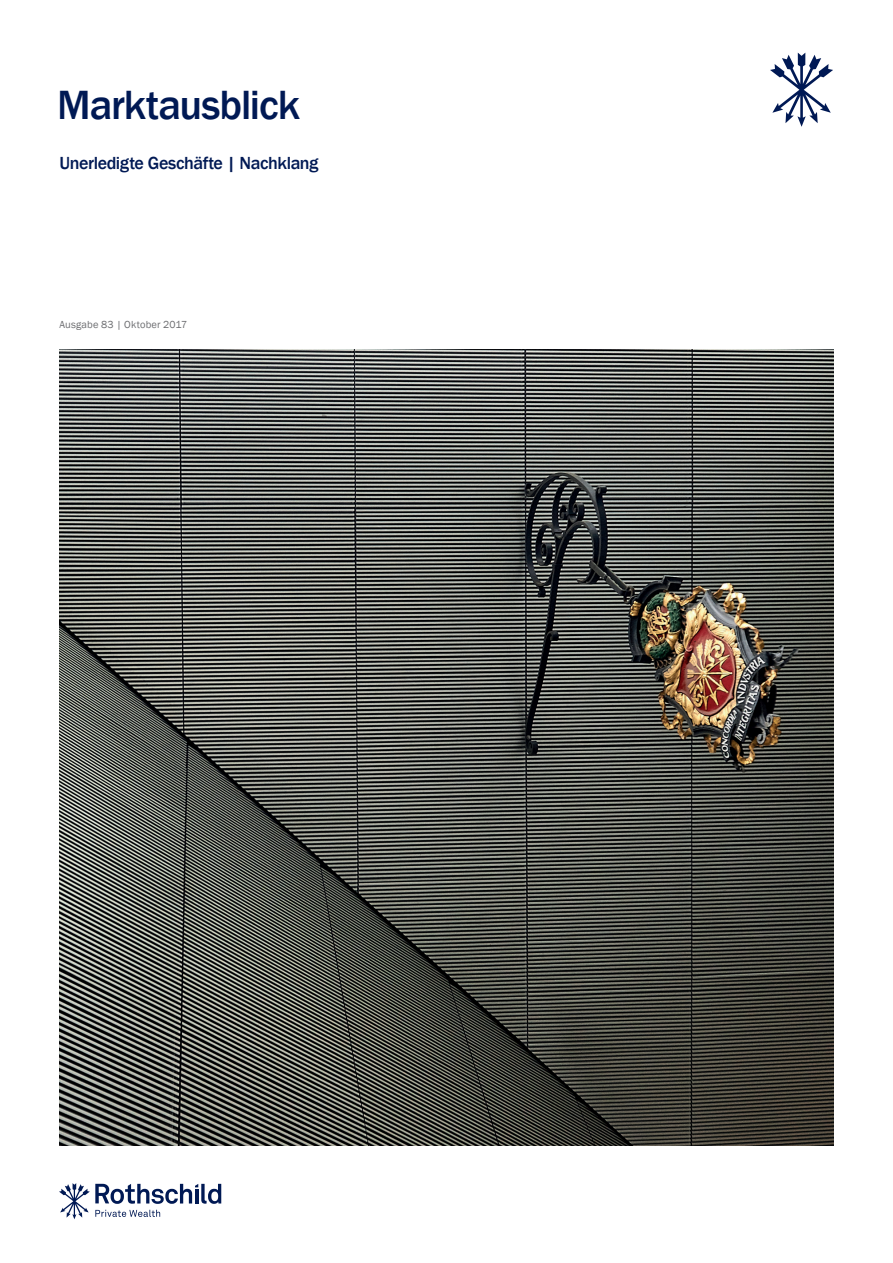
<style>
.page{position:relative;width:893px;height:1263px;background:#fff}
.page>*{position:absolute;margin:0;border:0;box-sizing:border-box;transform-origin:0 0}
.t1{font:500 42px "Franklin Gothic";letter-spacing:-.025em;color:#001954}
.t2{font:500 18px "Franklin Gothic";letter-spacing:-.025em;color:#001954}
.t3{font:10.5px "Franklin Gothic";letter-spacing:.015em;color:#6c6d70}
</style>
<div class="page">
<svg style="left:59px;top:1183px;width:162px;height:36px"></svg>
<svg style="left:770px;top:53px;width:63px;height:74px"></svg>
<img style="left:60px;top:349px;width:773px;height:796px">
<h1 class="t1" style="left:57px;top:79px;width:244px">Marktausblick</h1>
<p class="t2" style="left:60px;top:151px;width:260px">Unerledigte Geschäfte | Nachklang</p>
<p class="t3" style="left:60px;top:318px;width:129px">Ausgabe 83 | Oktober 2017</p>
</div>
